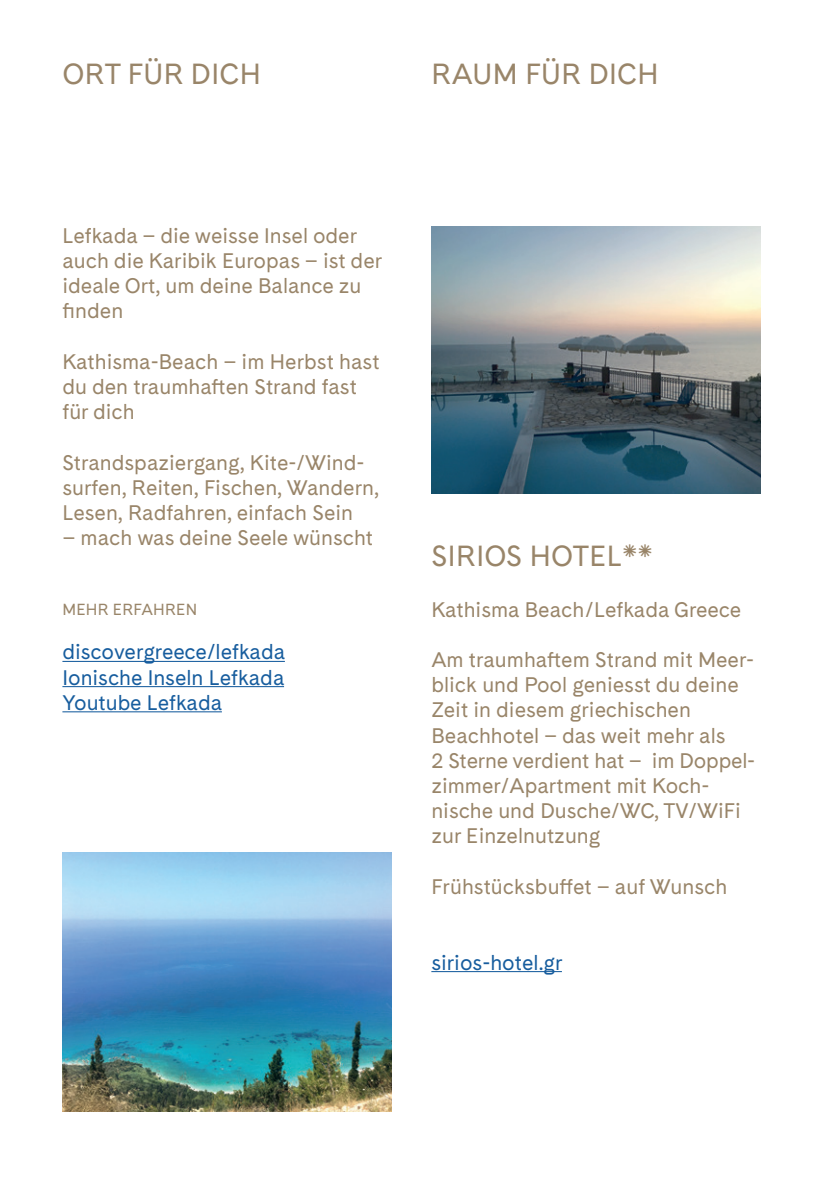
<style>
.page{position:relative;width:823px;height:1191px;background:#fff}
.page>*{position:absolute;margin:0;border:0;box-sizing:border-box;transform-origin:0 0}
.t1{font:29px "Cadiz";letter-spacing:.01em;color:#998569}
.t2{font:21px/25.2px "Cadiz";color:#998569}
.t3{font:21px/25.2px "Cadiz";color:#175d9e;text-align:justify}
.t4{font:16px "Cadiz";letter-spacing:.01em;color:#998569}
</style>
<div class="page">
<hr style="left:431px;top:971px;width:130px;height:1px;background:#175d9e">
<img style="left:431px;top:227px;width:329px;height:266px">
<hr style="left:62px;top:661px;width:223px;height:1px;background:#175d9e">
<hr style="left:62px;top:686px;width:222px;height:1px;background:#175d9e">
<hr style="left:62px;top:711px;width:160px;height:1px;background:#175d9e">
<img style="left:62px;top:852px;width:329px;height:259px">
<h1 class="t1" style="left:63px;top:57px;width:200px">ORT FÜR DICH</h1>
<h1 class="t1" style="left:431px;top:57px;width:228px">RAUM FÜR DICH</h1>
<p class="t2" style="left:62px;top:224px;width:321px">Lefkada – die weisse Insel oder auch die Karibik Europas – ist der ideale Ort, um deine Balance zu finden</p>
<p class="t2" style="left:62px;top:350px;width:318px">Kathisma-Beach – im Herbst hast du den traumhaften Strand fast für dich</p>
<p class="t2" style="left:62px;top:451px;width:318px">Strandspaziergang, Kite-/Wind&shy;surfen, Reiten, Fischen, Wandern,<br>Lesen, Radfahren, einfach Sein</p>
<p class="t2" style="left:62px;top:526px;width:312px">– mach was deine Seele wünscht</p>
<p class="t4" style="left:62px;top:599px;width:136px">MEHR ERFAHREN</p>
<p class="t3" style="left:62px;top:640px;width:224px">discovergreece/lefkada Ionische Inseln Lefkada Youtube Lefkada</p>
<h1 class="t1" style="left:431px;top:538px;width:223px">SIRIOS HOTEL**</h1>
<p class="t2" style="left:431px;top:597px;width:311px">Kathisma Beach/Lefkada Greece</p>
<p class="t2" style="left:431px;top:648px;width:325px">Am traumhaftem Strand mit Meer&shy;blick und Pool geniesst du deine<br>Zeit in diesem griechischen<br>Beachhotel – das weit mehr als<br>2 Sterne verdient hat – im Doppel&shy;zimmer/Apartment mit Koch&shy;nische und Dusche/WC, TV/WiFi zur Einzelnutzung</p>
<p class="t2" style="left:431px;top:875px;width:297px">Frühstücksbuffet – auf Wunsch</p>
<p class="t3" style="left:431px;top:950px;width:133px">sirios-hotel.gr</p>
</div>
